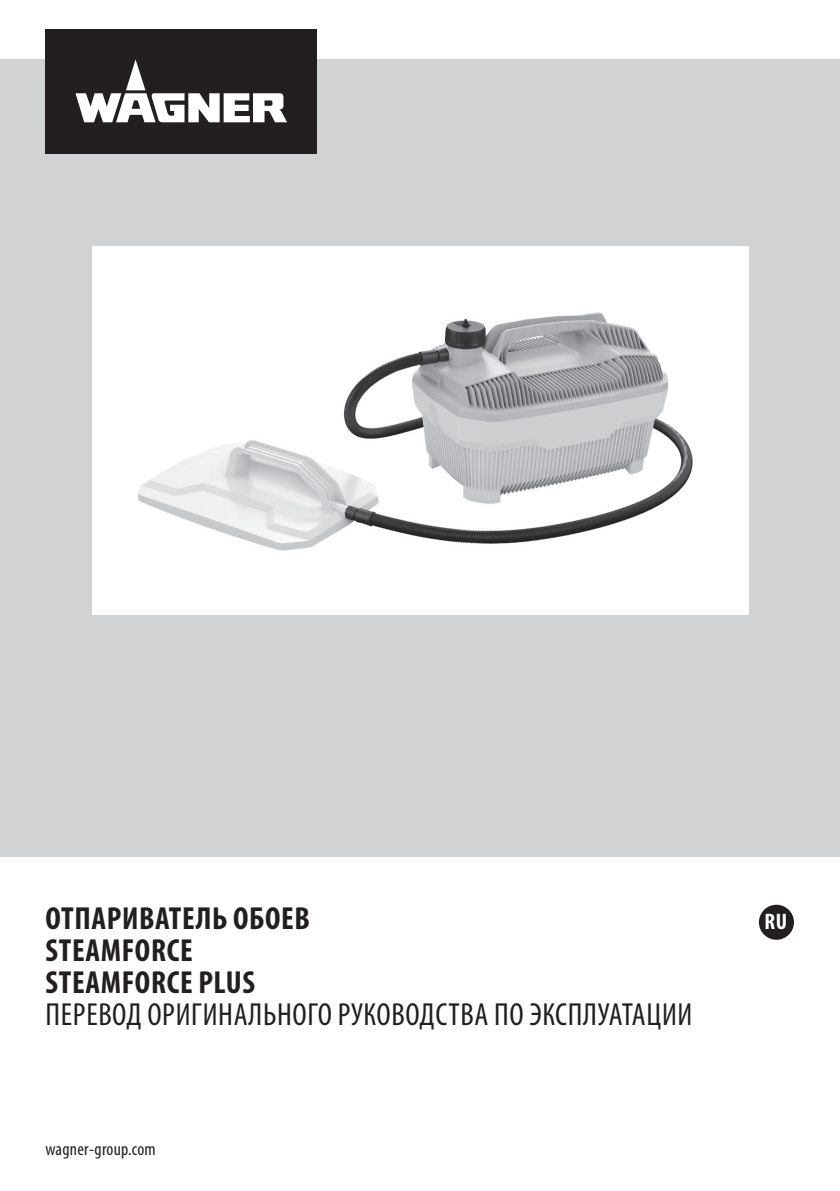
<style>
.page{position:relative;width:840px;height:1191px;background:#fff}
.page>*{position:absolute;margin:0;border:0;box-sizing:border-box;transform-origin:0 0}
.t1{font:condensed 32px "Myriad Pro";letter-spacing:.02em;color:#231f20}
.t2{font:700 condensed 32px/32px "Myriad Pro";letter-spacing:.02em;color:#231f20}
.t3{font:700 condensed 22.4px "Myriad Pro";color:#fff}
.t4{font:condensed 18px "Myriad Pro";letter-spacing:.015em;color:#231f20}
</style>
<div class="page">
<div style="left:758px;top:904px;width:35px;height:35px;background:#231f20;border-radius:50%"></div>
<div style="left:0;top:59px;width:839px;height:797px;background:#d1d2d4"></div>
<div style="left:45px;top:29px;width:272px;height:125px;background:#231f20"></div>
<svg style="left:75px;top:59px;width:212px;height:63px"></svg>
<img style="left:92px;top:246px;width:656px;height:369px">
<p class="t2" style="left:46px;top:901px;width:266px">ОТПАРИВАТЕЛЬ ОБОЕВ<br>STEAMFORCE<br>STEAMFORCE PLUS</p>
<p class="t1" style="left:46px;top:994px;width:648px">ПЕРЕВОД ОРИГИНАЛЬНОГО РУКОВОДСТВА ПО ЭКСПЛУАТАЦИИ</p>
<p class="t4" style="left:45px;top:1138px;width:112px">wagner-group.com</p>
<p class="t3" style="left:764px;top:907px;width:24px">RU</p>
</div>
